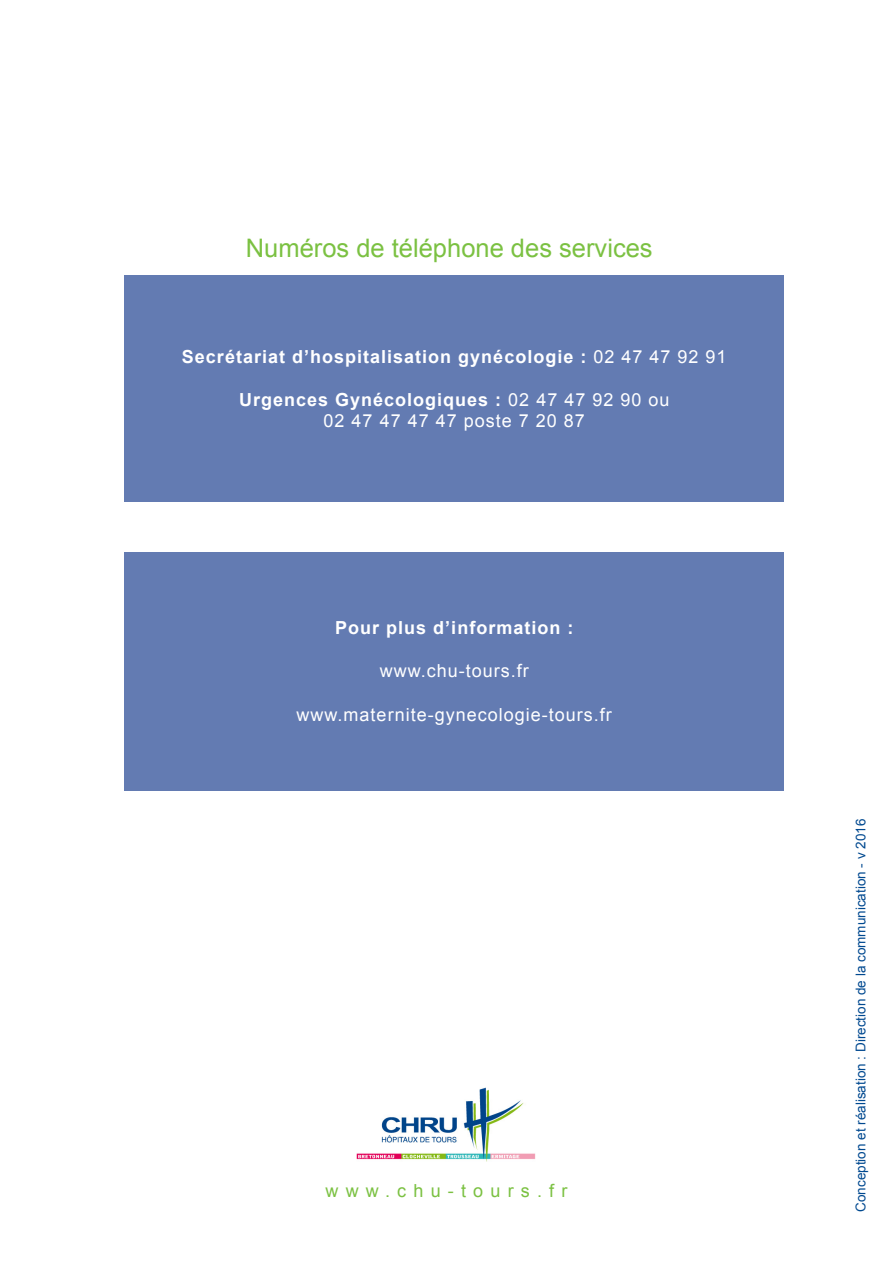
<style>
.page{position:relative;width:893px;height:1263px;background:#fff}
.page>*{position:absolute;margin:0;border:0;box-sizing:border-box;transform-origin:0 0}
.t1{font:25.5px "Arial";color:#7bc142}
.t2{font:700 18px "Arial";letter-spacing:.055em;color:#fff}
.t3{font:18px "Arial";letter-spacing:.055em;color:#fff}
.t4{font:18px "Arial";letter-spacing:.4em;color:#7bc142}
.t5{font:13.5px "Arial";color:#014990}
.s1{font-weight:400}
</style>
<div class="page">
<div style="left:125px;top:275px;width:659px;height:227px;background:#637bb2"></div>
<div style="left:125px;top:553px;width:659px;height:238px;background:#637bb2"></div>
<img style="left:356px;top:1087px;width:180px;height:74px">
<p class="t1" style="left:246px;top:231px;width:408px">Numéros de téléphone des services</p>
<p class="t2" style="left:182px;top:344px;width:546px">Secrétariat d’hospitalisation gynécologie : <span class="s1">02 47 47 92 91</span></p>
<p class="t2" style="left:239px;top:387px;width:432px">Urgences Gynécologiques : <span class="s1">02 47 47 92 90 ou</span></p>
<p class="t3" style="left:324px;top:409px;width:263px">02 47 47 47 47 poste 7 20 87</p>
<p class="t2" style="left:335px;top:616px;width:240px">Pour plus d’information :</p>
<p class="t3" style="left:380px;top:659px;width:151px">www.chu-tours.fr</p>
<p class="t3" style="left:297px;top:702px;width:317px">www.maternite-gynecologie-tours.fr</p>
<p class="t4" style="left:325px;top:1179px;width:244px">www.chu-tours.fr</p>
<p class="t5" style="left:852px;top:1212px;width:395px;rotate:-90deg">Conception et réalisation : Direction de la communication - v 2016</p>
</div>
